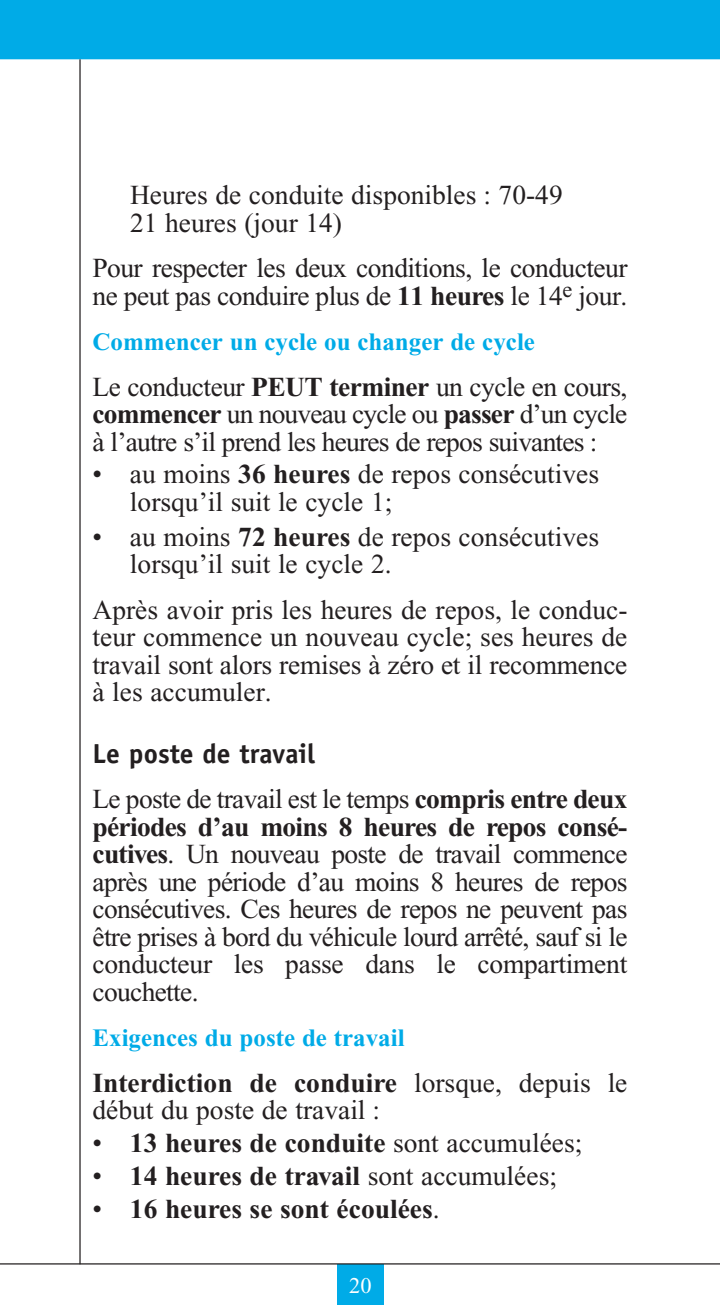
<style>
.page{position:relative;width:720px;height:1305px;background:#fff}
.page>*{position:absolute;margin:0;border:0;box-sizing:border-box;transform-origin:0 0}
.corps{font:27.5px/27.5px "Times New Roman";letter-spacing:-.01em;color:#231f20}
.Énumération{font:27.5px/27.5px "Times New Roman";color:#231f20}
.Énumération-2{font:700 27.5px "Times New Roman";color:#231f20}
.s-s-ti{font:700 27.5px "Officina Sans";color:#231f20}
.corps-2{font:700 25px "Times New Roman";color:#00abe7}
.t1{font:22.5px "Times New Roman";color:#fff}
.s1{font-weight:700}
.s2{font-weight:400}
</style>
<div class="page">
<div style="left:0;top:0;width:720px;height:148px;background:#00abe7"></div>
<div style="left:0;top:59px;width:720px;height:89px;background:#fff"></div>
<div style="left:337px;top:1264px;width:47px;height:41px;background:#00abe7"></div>
<hr style="left:79px;top:59px;width:2px;height:1205px;background:#231f20">
<hr style="left:0;top:1263px;width:720px;height:2px;background:#231f20">
<p class="corps" style="left:130px;top:181px;width:434px">Heures de conduite disponibles : 70-49<br>21 heures (jour 14)</p>
<p class="corps" style="left:92px;top:254px;width:537px">Pour respecter les deux conditions, le conducteur ne peut pas conduire plus de <span class="s1">11 heures</span> le 14<sup>e</sup> jour.</p>
<p class="corps-2" style="left:92px;top:328px;width:444px">Commencer un cycle ou changer de cycle</p>
<p class="corps" style="left:92px;top:373px;width:537px;text-align:justify">Le conducteur <span class="s1">PEUT terminer</span> un cycle en cours, <span class="s1">commencer</span> un nouveau cycle ou <span class="s1">passer</span> d’un cycle à l’autre s’il prend les heures de repos suivantes :</p>
<p class="Énumération" style="left:130px;top:461px;width:471px;text-indent:-37px">• au moins <span class="s1">36 heures</span> de repos consécutives lorsqu’il suit le cycle 1;</p>
<p class="Énumération" style="left:130px;top:523px;width:471px;text-indent:-37px">• au moins <span class="s1">72 heures</span> de repos consécutives lorsqu’il suit le cycle 2.</p>
<p class="corps" style="left:92px;top:596px;width:537px;text-align:justify">Après avoir pris les heures de repos, le conduc&shy;teur commence un nouveau cycle; ses heures de travail sont alors remises à zéro et il recommence à les accumuler.</p>
<p class="s-s-ti" style="left:92px;top:736px;width:224px">Le poste de travail</p>
<p class="corps" style="left:92px;top:786px;width:537px;text-align:justify">Le poste de travail est le temps <span class="s1">compris entre deux périodes d’au moins 8 heures de repos consé&shy;cutives</span>. Un nouveau poste de travail commence après une période d’au moins 8 heures de repos consécutives. Ces heures de repos ne peuvent pas être prises à bord du véhicule lourd arrêté, sauf si le conducteur les passe dans le compartiment couchette.</p>
<p class="corps-2" style="left:92px;top:1024px;width:314px">Exigences du poste de travail</p>
<p class="corps" style="left:92px;top:1069px;width:537px"><span class="s1">Interdiction de conduire</span> lorsque, depuis le début du poste de travail :</p>
<p class="Énumération-2" style="left:92px;top:1128px;width:491px"><span class="s2">•</span> 13 heures de conduite <span class="s2">sont accumulées;</span></p>
<p class="Énumération-2" style="left:92px;top:1161px;width:466px"><span class="s2">•</span> 14 heures de travail <span class="s2">sont accumulées;</span></p>
<p class="Énumération-2" style="left:92px;top:1194px;width:349px"><span class="s2">•</span> 16 heures se sont écoulées<span class="s2">.</span></p>
<p class="t1" style="left:349px;top:1274px;width:24px">20</p>
</div>
